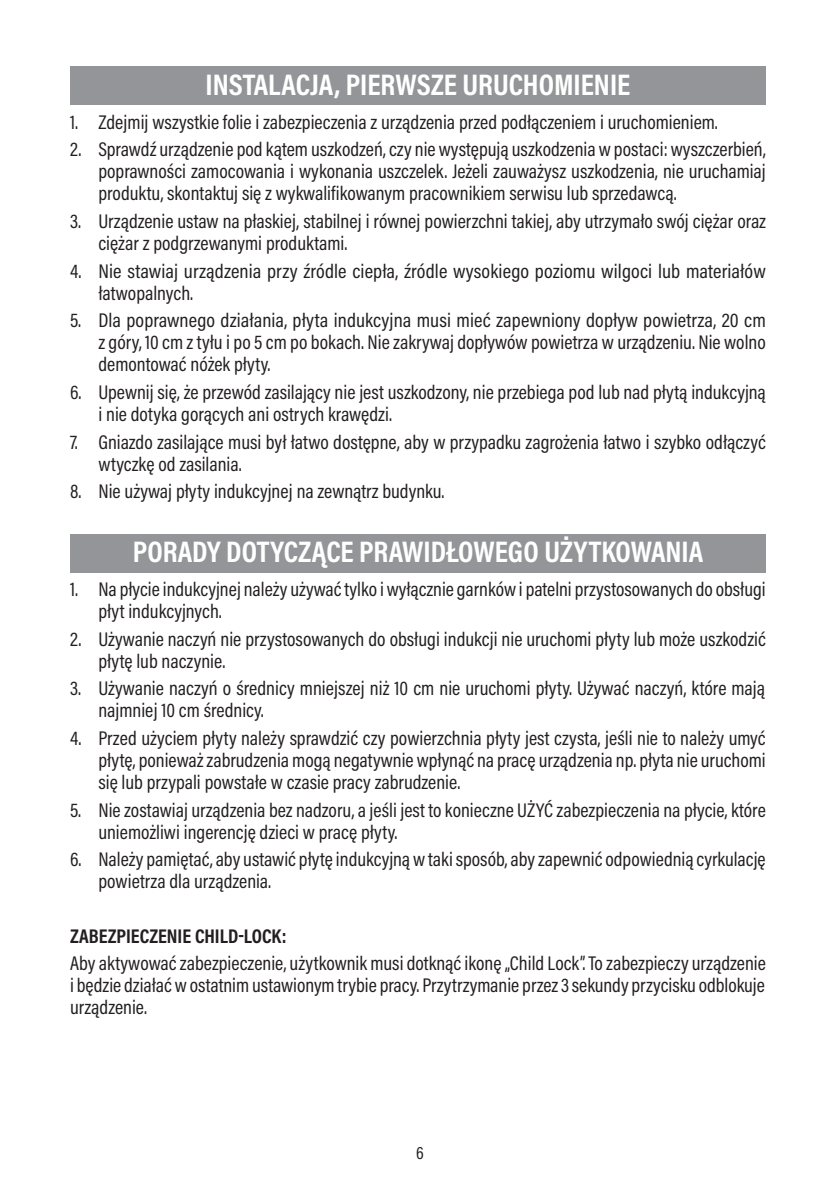
<style>
.page{position:relative;width:840px;height:1191px;background:#fff}
.page>*{position:absolute;margin:0;border:0;box-sizing:border-box;transform-origin:0 0}
.t1{font:700 30px "Acumin Pro Cond";color:#fff}
.t2{font:20px/22px "Acumin Pro Cond";color:#231f20}
.t3{font:700 20px "Acumin Pro Cond";color:#231f20}
.t4{font:18px "Acumin Pro Cond";color:#231f20}
</style>
<div class="page">
<div style="left:70px;top:534px;width:695px;height:38px;background:#939598"></div>
<div style="left:70px;top:66px;width:695px;height:39px;background:#939598"></div>
<h1 class="t1" style="left:205px;top:65px;width:426px">INSTALACJA, PIERWSZE URUCHOMIENIE</h1>
<p class="t2" style="left:70px;top:110px;width:649px">1. Zdejmij wszystkie folie i zabezpieczenia z urządzenia przed podłączeniem i uruchomieniem.</p>
<p class="t2" style="left:98px;top:138px;width:668px;text-align:justify;text-indent:-28px">2. Sprawdź urządzenie pod kątem uszkodzeń, czy nie występują uszkodzenia w postaci: wyszczerbień, poprawności zamocowania i wykonania uszczelek. Jeżeli zauważysz uszkodzenia, nie uruchamiaj produktu, skontaktuj się z wykwalifikowanym pracownikiem serwisu lub sprzedawcą.</p>
<p class="t2" style="left:98px;top:210px;width:668px;text-indent:-28px">3. Urządzenie ustaw na płaskiej, stabilnej i równej powierzchni takiej, aby utrzymało swój ciężar oraz ciężar z podgrzewanymi produktami.</p>
<p class="t2" style="left:98px;top:259px;width:668px;text-indent:-28px">4. Nie stawiaj urządzenia przy źródle ciepła, źródle wysokiego poziomu wilgoci lub materiałów łatwopalnych.</p>
<p class="t2" style="left:98px;top:309px;width:668px;text-align:justify;text-indent:-28px">5. Dla poprawnego działania, płyta indukcyjna musi mieć zapewniony dopływ powietrza, 20 cm z góry, 10 cm z tyłu i po 5 cm po bokach. Nie zakrywaj dopływów powietrza w urządzeniu. Nie wolno demontować nóżek płyty.</p>
<p class="t2" style="left:98px;top:381px;width:668px;text-indent:-28px">6. Upewnij się, że przewód zasilający nie jest uszkodzony, nie przebiega pod lub nad płytą indukcyjną i nie dotyka gorących ani ostrych krawędzi.</p>
<p class="t2" style="left:98px;top:430px;width:668px;text-indent:-28px">7. Gniazdo zasilające musi był łatwo dostępne, aby w przypadku zagrożenia łatwo i szybko odłączyć wtyczkę od zasilania.</p>
<p class="t2" style="left:70px;top:480px;width:376px">8. Nie używaj płyty indukcyjnej na zewnątrz budynku.</p>
<h1 class="t1" style="left:133px;top:532px;width:571px">PORADY DOTYCZĄCE PRAWIDŁOWEGO UŻYTKOWANIA</h1>
<p class="t2" style="left:98px;top:577px;width:668px;text-indent:-28px">1. Na płycie indukcyjnej należy używać tylko i wyłącznie garnków i patelni przystosowanych do obsługi płyt indukcyjnych.</p>
<p class="t2" style="left:98px;top:627px;width:668px;text-indent:-28px">2. Używanie naczyń nie przystosowanych do obsługi indukcji nie uruchomi płyty lub może uszkodzić płytę lub naczynie.</p>
<p class="t2" style="left:98px;top:677px;width:667px;text-indent:-28px">3. Używanie naczyń o średnicy mniejszej niż 10 cm nie uruchomi płyty. Używać naczyń, które mają najmniej 10 cm średnicy.</p>
<p class="t2" style="left:98px;top:726px;width:668px;text-align:justify;text-indent:-28px">4. Przed użyciem płyty należy sprawdzić czy powierzchnia płyty jest czysta, jeśli nie to należy umyć płytę, ponieważ zabrudzenia mogą negatywnie wpłynąć na pracę urządzenia np. płyta nie uruchomi się lub przypali powstałe w czasie pracy zabrudzenie.</p>
<p class="t2" style="left:98px;top:798px;width:668px;text-indent:-28px">5. Nie zostawiaj urządzenia bez nadzoru, a jeśli jest to konieczne UŻYĆ zabezpieczenia na płycie, które uniemożliwi ingerencję dzieci w pracę płyty.</p>
<p class="t2" style="left:98px;top:848px;width:668px;text-indent:-28px">6. Należy pamiętać, aby ustawić płytę indukcyjną w taki sposób, aby zapewnić odpowiednią cyrkulację powietrza dla urządzenia.</p>
<p class="t3" style="left:70px;top:922px;width:10px">ZABEZPIECZENIE</p>
<p class="t3" style="left:195px;top:922px;width:93px">CHI LD-LOCK:</p>
<p class="t2" style="left:70px;top:952px;width:697px;text-align:justify">Aby aktywować zabezpieczenie, użytkownik musi dotknąć ikonę „Child Lock”. To zabezpieczy urządzenie i będzie działać w ostatnim ustawionym trybie pracy. Przytrzymanie przez 3 sekundy przycisku odblokuje urządzenie.</p>
<p class="t4" style="left:416px;top:1141px;width:9px">6</p>
</div>
